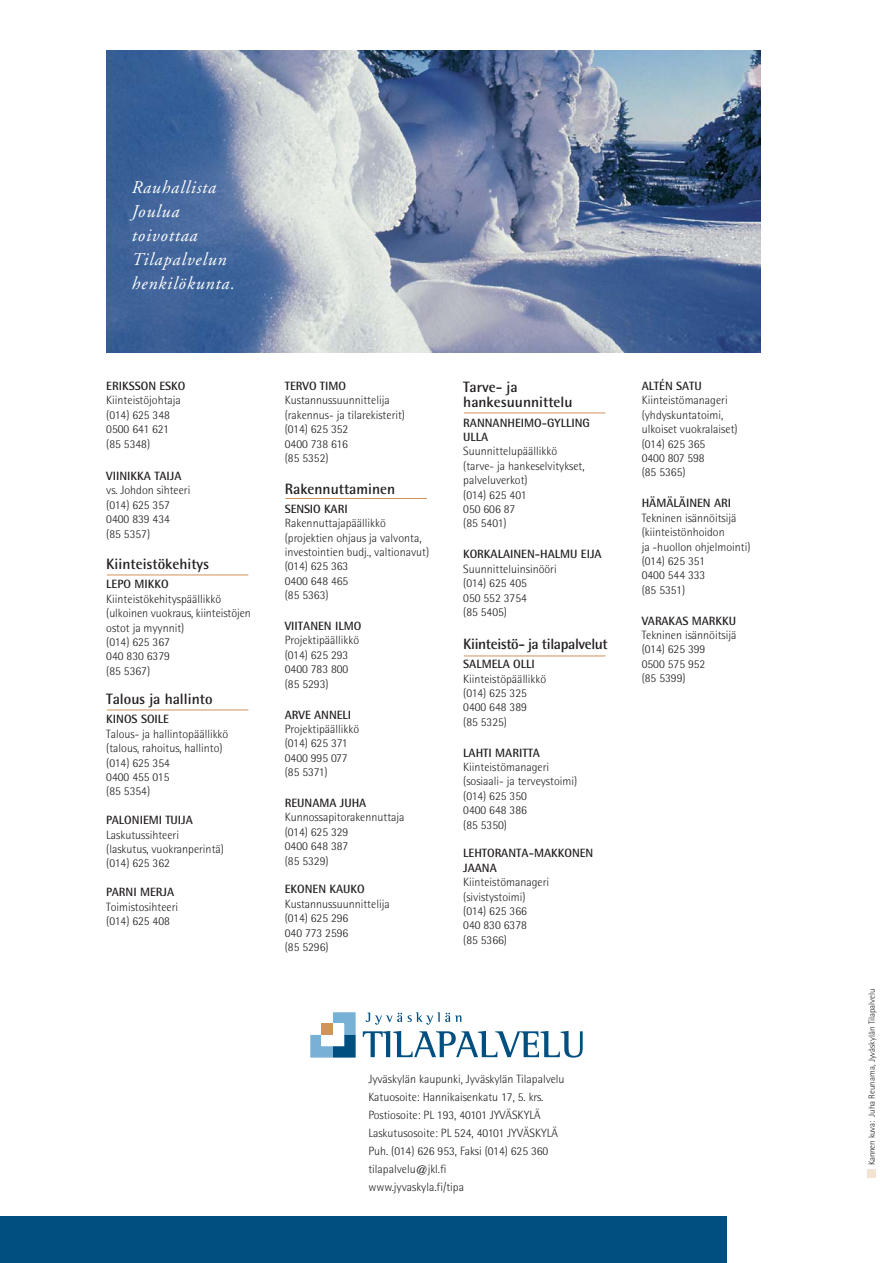
<style>
.page{position:relative;width:893px;height:1263px;background:#fff}
.page>*{position:absolute;margin:0;border:0;box-sizing:border-box;transform-origin:0 0}
.t1{font:italic 18px/24px "Adobe Garamond";letter-spacing:.05em;color:#fff}
.t2{font:700 15px/15px "Rotis Semi Sans";color:#231f20}
.t3{font:700 15px "Rotis Semi Sans";letter-spacing:-.025em;color:#231f20}
.t4{font:300 12px/14.4px "Rotis Semi Sans";color:#231f20}
.t5{font:700 12px/14.4px "Rotis Semi Sans";color:#231f20}
.t6{font:300 9px "Rotis Semi Sans";color:#231f20}
</style>
<div class="page">
<img style="left:106px;top:50px;width:655px;height:303px">
<div style="left:0;top:1216px;width:727px;height:47px;background:#004f81"></div>
<svg style="left:310px;top:1012px;width:46px;height:45px"></svg>
<svg style="left:363px;top:1031px;width:220px;height:26px"></svg>
<svg style="left:365px;top:1012px;width:37px;height:13px"></svg>
<svg style="left:408px;top:1012px;width:53px;height:13px"></svg>
<div style="left:322px;top:1023px;width:22px;height:23px;background:#fff"></div>
<div style="left:322px;top:1023px;width:11px;height:12px;background:#d0935a"></div>
<hr style="left:107px;top:575px;width:141px;height:1px;background:#d0935a">
<hr style="left:285px;top:498px;width:142px;height:1px;background:#d0935a">
<hr style="left:464px;top:413px;width:141px;height:1px;background:#d0935a">
<hr style="left:464px;top:656px;width:141px;height:1px;background:#d0935a">
<hr style="left:107px;top:710px;width:141px;height:1px;background:#d0935a">
<div style="left:867px;top:1169px;width:9px;height:9px;background:#f2e3d3"></div>
<h1 class="t1" style="left:132px;top:177px;width:105px">Rauhallista<br>Joulua toivottaa<br>Tilapalvelun henkilökunta.</h1>
<p class="t5" style="left:106px;top:380px;width:81px">ERIKSSON ESKO</p>
<p class="t4" style="left:106px;top:394px;width:76px">Kiinteistöjohtaja (014) 625 348<br>0500 641 621 (85 5348)</p>
<p class="t5" style="left:106px;top:470px;width:77px">VIINIKKA TAIJA</p>
<p class="t4" style="left:106px;top:484px;width:86px">vs. Johdon sihteeri (014) 625 357<br>0400 839 434<br>(85 5357)</p>
<p class="t2" style="left:106px;top:558px;width:104px">Kiinteistökehitys</p>
<p class="t5" style="left:106px;top:578px;width:64px">LEPO MIKKO</p>
<p class="t4" style="left:106px;top:593px;width:146px">Kiinteistökehityspäällikkö (ulkoinen vuokraus, kiinteistöjen ostot ja myynnit)<br>(014) 625 367<br>040 830 6379<br>(85 5367)</p>
<p class="t2" style="left:106px;top:693px;width:108px">Talous ja hallinto</p>
<p class="t5" style="left:106px;top:713px;width:64px">KINOS SOILE</p>
<p class="t4" style="left:106px;top:728px;width:123px">Talous- ja hallintopäällikkö (talous, rahoitus, hallinto) (014) 625 354<br>0400 455 015<br>(85 5354)</p>
<p class="t5" style="left:106px;top:814px;width:88px">PALONIEMI TUIJA</p>
<p class="t4" style="left:106px;top:828px;width:119px">Laskutussihteeri (laskutus, vuokranperintä) (014) 625 362</p>
<p class="t5" style="left:106px;top:886px;width:69px">PARNI MERJA</p>
<p class="t4" style="left:106px;top:900px;width:73px">Toimistosihteeri (014) 625 408</p>
<p class="t5" style="left:285px;top:380px;width:63px">TERVO TIMO</p>
<p class="t4" style="left:285px;top:394px;width:122px">Kustannussuunnittelija (rakennus- ja tilarekisterit) (014) 625 352<br>0400 738 616<br>(85 5352)</p>
<p class="t2" style="left:285px;top:482px;width:112px">Rakennuttaminen</p>
<p class="t5" style="left:285px;top:503px;width:64px">SENSIO KARI</p>
<p class="t4" style="left:285px;top:517px;width:146px">Rakennuttajapäällikkö (projektien ohjaus ja valvonta, investointien budj., valtionavut) (014) 625 363<br>0400 648 465<br>(85 5363)</p>
<p class="t5" style="left:285px;top:620px;width:78px">VIITANEN ILMO</p>
<p class="t4" style="left:285px;top:634px;width:76px">Projektipäällikkö (014) 625 293<br>0400 783 800 (85 5293)</p>
<p class="t5" style="left:285px;top:708px;width:68px">ARVE ANNELI</p>
<p class="t4" style="left:285px;top:723px;width:76px">Projektipäällikkö (014) 625 371<br>0400 995 077 (85 5371)</p>
<p class="t5" style="left:285px;top:797px;width:83px">REUNAMA JUHA</p>
<p class="t4" style="left:285px;top:811px;width:121px">Kunnossapitorakennuttaja (014) 625 329<br>0400 648 387<br>(85 5329)</p>
<p class="t5" style="left:285px;top:883px;width:82px">EKONEN KAUKO</p>
<p class="t4" style="left:285px;top:898px;width:106px">Kustannussuunnittelija (014) 625 296<br>040 773 2596<br>(85 5296)</p>
<p class="t2" style="left:463px;top:381px;width:111px">Tarve- ja hankesuunnittelu</p>
<p class="t5" style="left:463px;top:417px;width:128px">RANNANHEIMO-GYLLING<br>ULLA</p>
<p class="t4" style="left:463px;top:445px;width:123px">Suunnittelupäällikkö (tarve- ja hankeselvitykset, palveluverkot)<br>(014) 625 401<br>050 606 87<br>(85 5401)</p>
<p class="t5" style="left:463px;top:548px;width:140px">KORKALAINEN-HALMU EIJA</p>
<p class="t4" style="left:463px;top:563px;width:95px">Suunnitteluinsinööri (014) 625 405<br>050 552 3754<br>(85 5405)</p>
<p class="t3" style="left:463px;top:639px;width:146px">Kiinteistö- ja tilapalvelut</p>
<p class="t5" style="left:463px;top:658px;width:73px">SALMELA OLLI</p>
<p class="t4" style="left:463px;top:672px;width:84px">Kiinteistöpäällikkö (014) 625 325<br>0400 648 389<br>(85 5325)</p>
<p class="t5" style="left:463px;top:747px;width:78px">LAHTI MARITTA</p>
<p class="t4" style="left:463px;top:761px;width:115px">Kiinteistömanageri (sosiaali- ja terveystoimi) (014) 625 350<br>0400 648 386<br>(85 5350)</p>
<p class="t5" style="left:463px;top:847px;width:132px">LEHTORANTA-MAKKONEN<br>JAANA</p>
<p class="t4" style="left:463px;top:876px;width:87px">Kiinteistömanageri (sivistystoimi) (014) 625 366<br>040 830 6378<br>(85 5366)</p>
<p class="t5" style="left:642px;top:380px;width:62px">ALTÉN SATU</p>
<p class="t4" style="left:642px;top:394px;width:97px">Kiinteistömanageri (yhdyskuntatoimi, ulkoiset vuokralaiset) (014) 625 365<br>0400 807 598<br>(85 5365)</p>
<p class="t5" style="left:642px;top:497px;width:91px">HÄMÄLÄINEN ARI</p>
<p class="t4" style="left:642px;top:512px;width:110px">Tekninen isännöitsijä (kiinteistönhoidon<br>ja -huollon ohjelmointi) (014) 625 351<br>0400 544 333<br>(85 5351)</p>
<p class="t5" style="left:642px;top:615px;width:96px">VARAKAS MARKKU</p>
<p class="t4" style="left:642px;top:629px;width:96px">Tekninen isännöitsijä (014) 625 399<br>0500 575 952<br>(85 5399)</p>
<p class="t4" style="left:368px;top:1071px;width:198px;line-height:18px">Jyväskylän kaupunki, Jyväskylän Tilapalvelu Katuosoite: Hannikaisenkatu 17, 5. krs.<br>Postiosoite: PL 193, 40101 JYVÄSKYLÄ Laskutusosoite: PL 524, 40101 JYVÄSKYLÄ Puh. (014) 626 953, Faksi (014) 625 360 tilapalvelu@jkl.fi<br>www.jyvaskyla.fi/tipa</p>
<p class="t6" style="left:868px;top:1165px;width:178px;rotate:-90deg">Kannen kuva: Juha Reunama, Jyväskylän Tilapalvelu</p>
</div>
